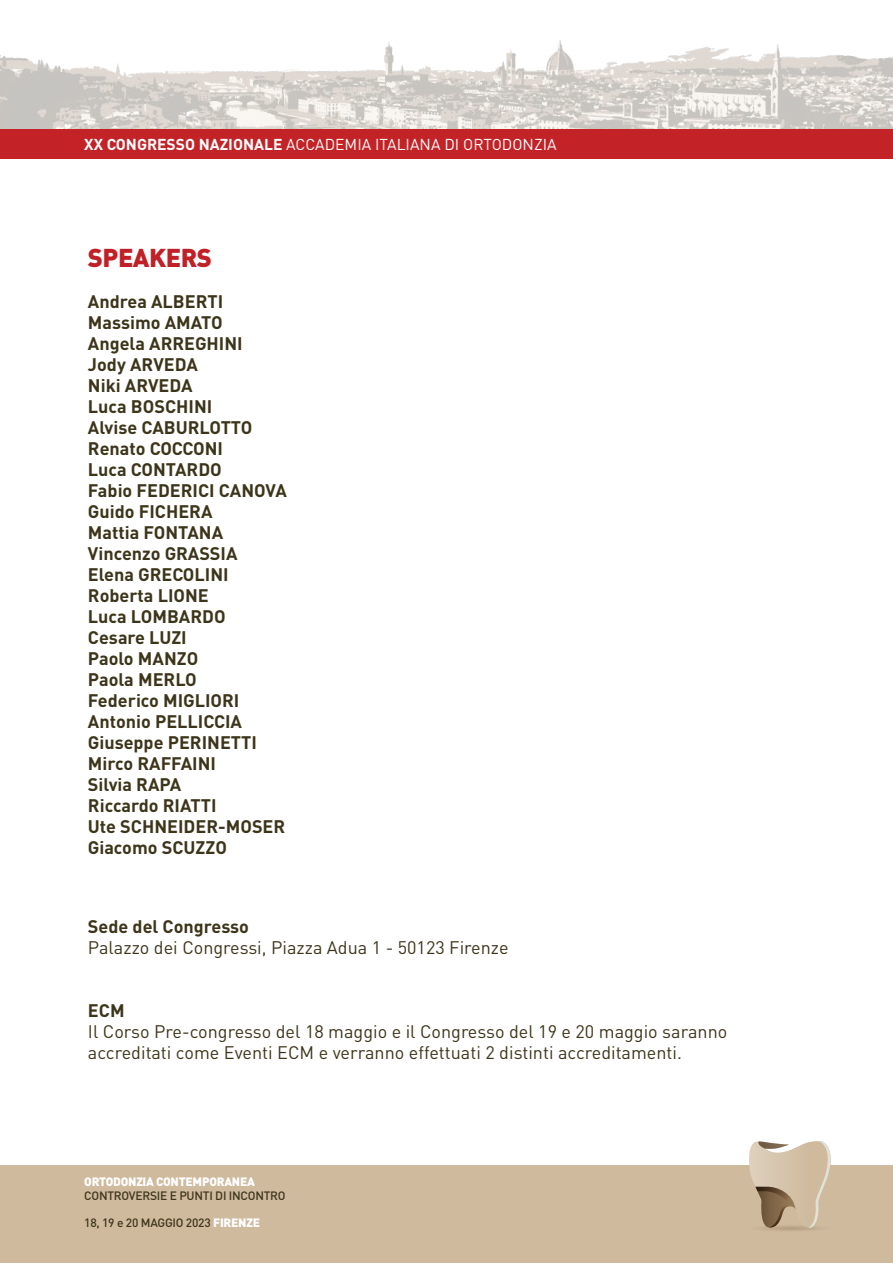
<style>
.page{position:relative;width:893px;height:1263px;background:#fff}
.page>*{position:absolute;margin:0;border:0;box-sizing:border-box;transform-origin:0 0}
.t1{font:900 25.5px "DIN Pro";letter-spacing:-.02em;color:#c12026}
.t2{font:700 18px/21px "DIN Pro";color:#3d351a}
.t3{font:18px/21px "DIN Pro";color:#3d351a}
.t4{font:15.6px "DIN Pro";color:#fff}
.t5{font:500 12px "DIN Pro";letter-spacing:-.02em;color:#3d351a}
.t6{font:900 12px "DIN Pro";letter-spacing:-.02em;color:#fff}
.s1{font-weight:700}
.s2{font-weight:900;color:#fff}
</style>
<div class="page">
<img style="left:0;top:41px;width:893px;height:88px">
<div style="left:0;top:129px;width:893px;height:30px;background:#c32327"></div>
<div style="left:0;top:1165px;width:893px;height:98px;background:#cfba9e"></div>
<svg style="left:748px;top:1224px;width:84px;height:8px"></svg>
<svg style="left:749px;top:1141px;width:82px;height:86px"></svg>
<p class="t4" style="left:84px;top:134px;width:474px"><span class="s1">XX CONGRESSO NAZIONALE</span> ACCADEMIA ITALIANA DI ORTODONZIA</p>
<h1 class="t1" style="left:88px;top:241px;width:125px">SPEAKERS</h1>
<p class="t2" style="left:88px;top:290px;width:200px">Andrea ALBERTI<br>Massimo AMATO<br>Angela ARREGHINI<br>Jody ARVEDA<br>Niki ARVEDA<br>Luca BOSCHINI<br>Alvise CABURLOTTO<br>Renato COCCONI<br>Luca CONTARDO<br>Fabio FEDERICI CANOVA<br>Guido FICHERA<br>Mattia FONTANA<br>Vincenzo GRASSIA<br>Elena GRECOLINI<br>Roberta LIONE<br>Luca LOMBARDO<br>Cesare LUZI<br>Paolo MANZO<br>Paola MERLO<br>Federico MIGLIORI<br>Antonio PELLICCIA<br>Giuseppe PERINETTI<br>Mirco RAFFAINI<br>Silvia RAPA<br>Riccardo RIATTI<br>Ute SCHNEIDER-MOSER<br>Giacomo SCUZZO</p>
<p class="t2" style="left:88px;top:916px;width:163px">Sede del Congresso</p>
<p class="t3" style="left:88px;top:937px;width:422px">Palazzo dei Congressi, Piazza Adua 1 - 50123 Firenze</p>
<p class="t2" style="left:88px;top:1000px;width:38px">ECM</p>
<p class="t3" style="left:88px;top:1021px;width:641px">Il Corso Pre-congresso del 18 maggio e il Congresso del 19 e 20 maggio saranno accreditati come Eventi ECM e verranno effettuati 2 distinti accreditamenti.</p>
<p class="t6" style="left:84px;top:1174px;width:172px">ORTODONZIA CONTEMPORANEA</p>
<p class="t5" style="left:84px;top:1187px;width:203px">CONTROVERSIE E PUNTI DI INCONTRO</p>
<p class="t5" style="left:84px;top:1214px;width:177px">18, 19 e 20 MAGGIO 2023 <span class="s2">FIRENZE</span></p>
</div>
